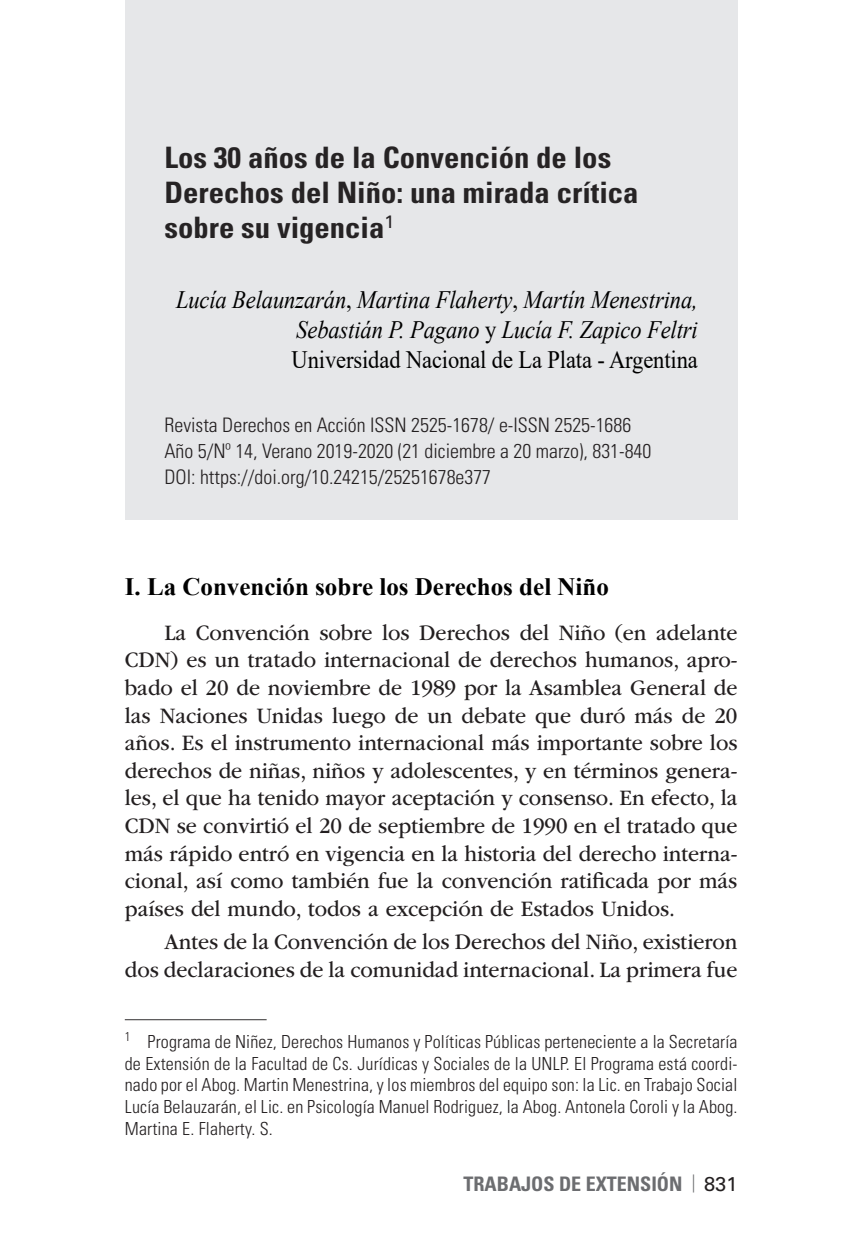
<style>
.page{position:relative;width:851px;height:1248px;background:#fff}
.page>*{position:absolute;margin:0;border:0;box-sizing:border-box;transform-origin:0 0}
.titulo-articulo{font:700 condensed 29.6px/35px "Univers";color:#262324;scale:1.04 1}
.autor-universidad{font:italic 25px/30px "Times New Roman";letter-spacing:-.005em;color:#000;text-align:justify;scale:.9 1}
.subtitulo1{font:700 25px "Times New Roman";color:#000}
.texto-base{font:23px/27.6px "ITC Garamond Std";color:#231f20;text-align:justify;scale:.94 1}
.datos-articulo{font:300 condensed 20px "Univers";color:#231f20}
.t1{font:700 condensed 20px "Univers";color:#6c6d70}
.nota-pie{font:300 condensed 18px/21.6px "Univers";letter-spacing:.01em;color:#231f20;text-align:justify}
.s1{font-style:normal}
.s2{font-stretch:normal;font-size:18px}
.s3{font-weight:400;font-stretch:normal;color:#231f20}
</style>
<div class="page">
<div style="left:125px;top:0;width:612px;height:519px;background:#e6e7e9"></div>
<hr style="left:125px;top:1019px;width:141px;height:1px;background:#312f30">
<p class="titulo-articulo" style="left:164px;top:140px;width:457px">Los 30 años de la Convención de los<br>Derechos del Niño: una mirada crítica sobre su vigencia<sup>1</sup></p>
<p class="autor-universidad" style="left:291px;top:284px;width:453px;text-indent:-116px">Lucía Belaunzarán<span class="s1">,</span> Martina Flaherty<span class="s1">,</span> Martín Menestrina, Sebastián P. Pagano <span class="s1">y</span> Lucía F. Zapico Feltri <span class="s1">Universidad Nacional de La Plata - Argentina</span></p>
<p class="datos-articulo" style="left:164px;top:413px;width:468px">Revista Derechos en Acción ISSN 2525-1678/ e-ISSN 2525-1686</p>
<p class="datos-articulo" style="left:164px;top:439px;width:488px">Año 5/Nº 14, Verano 2019-2020 (21 diciembre a 20 marzo), 831-840</p>
<p class="datos-articulo" style="left:164px;top:465px;width:328px">DOI: https://doi.org/10.24215/25251678e377</p>
<p class="subtitulo1" style="left:125px;top:568px;width:485px">I. La Convención sobre los Derechos del Niño</p>
<p class="texto-base" style="left:125px;top:619px;width:653px;text-indent:40px">La Convención sobre los Derechos del Niño (en adelante CDN) es un tratado internacional de derechos humanos, apro&shy;bado el 20 de noviembre de 1989 por la Asamblea General de las Naciones Unidas luego de un debate que duró más de 20 años. Es el instrumento internacional más importante sobre los derechos de niñas, niños y adolescentes, y en términos genera&shy;les, el que ha tenido mayor aceptación y consenso. En efecto, la CDN se convirtió el 20 de septiembre de 1990 en el tratado que más rápido entró en vigencia en la historia del derecho interna&shy;cional, así como también fue la convención ratificada por más países del mundo, todos a excepción de Estados Unidos.</p>
<p class="texto-base" style="left:125px;top:928px;width:653px;text-align:right">Antes de la Convención de los Derechos del Niño, existieron dos declaraciones de la comunidad internacional. La primera fue</p>
<p class="nota-pie" style="left:125px;top:1030px;width:614px"><sup>1</sup> Programa de Niñez, Derechos Humanos y Políticas Públicas perteneciente a la Secretaría de Extensión de la Facultad de Cs. Jurídicas y Sociales de la UNLP. El Programa está coordi&shy;nado por el Abog. Martin Menestrina, y los miembros del equipo son: la Lic. en Trabajo Social Lucía Belauzarán, el Lic. en Psicología Manuel Rodriguez, la Abog. Antonela Coroli y la Abog.<br>Martina E. Flaherty. S.</p>
<p class="t1" style="left:463px;top:1171px;width:275px">TRABAJOS DE EXTENSIÓN <span class="s2">|</span> <span class="s3">831</span></p>
</div>
